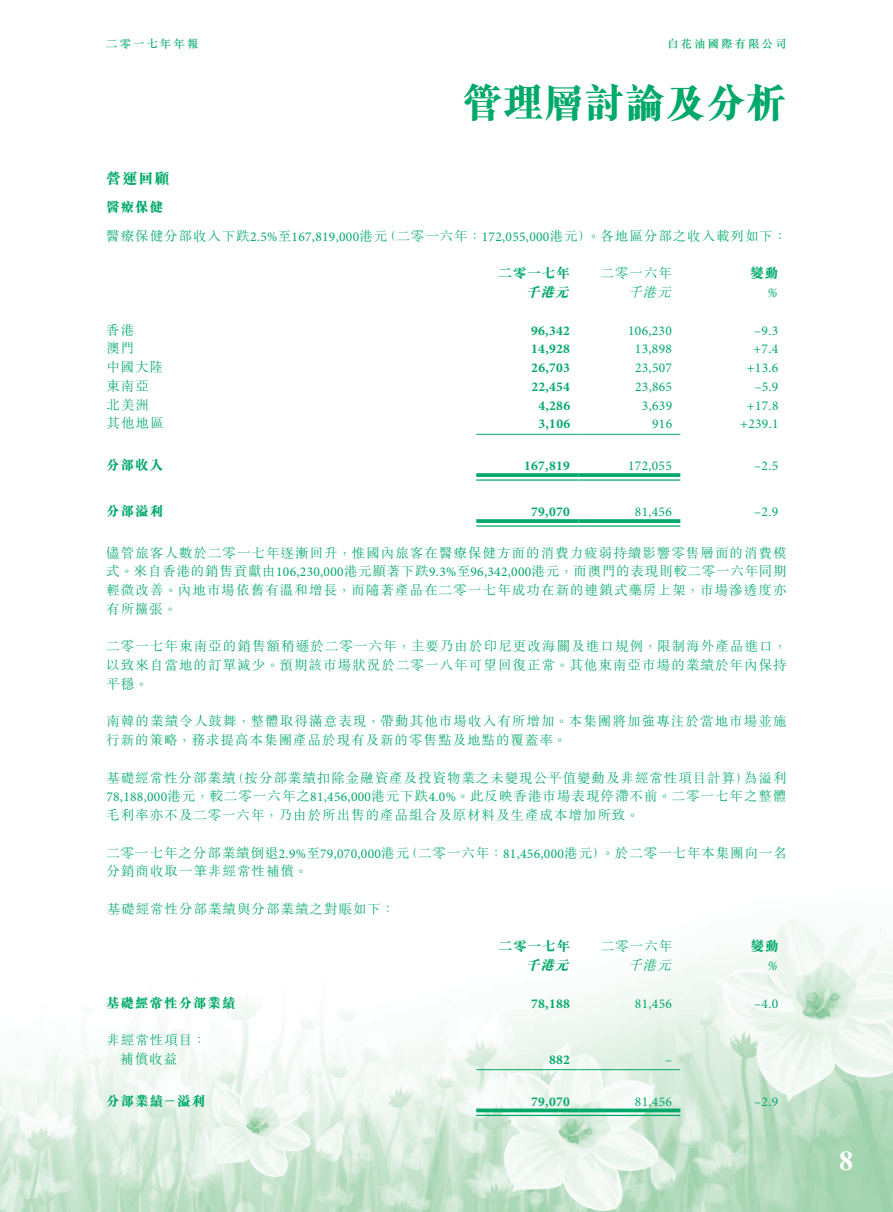
<style>
.page{position:relative;width:893px;height:1212px;background:#fff}
.page>*{position:absolute;margin:0;border:0;box-sizing:border-box;transform-origin:0 0}
.t1{font:800 40.5px "M Sung HK";color:#00a969}
.t2{font:700 27px "Times New Roman MT Std";color:#fff}
.t3{font:800 15px "M Sung HK";color:#00a969}
.t4{font:300 13.5px/18.8px "M Sung HK";letter-spacing:.075em;color:#00a969}
.t5{font:13.5px "Minion Pro";letter-spacing:.025em;color:#00a969}
.t6{font:700 13.5px "Minion Pro";letter-spacing:.02em;color:#00a969}
.t7{font:800 13.5px "M Sung HK";letter-spacing:.07em;color:#00a969}
.t8{font:italic 300 13.5px "M Sung HK";color:#00a969}
.t9{font:italic 800 13.5px "M Sung HK";color:#00a969}
.t10{font:italic 13.5px "Minion Pro";color:#00a969}
.t11{font:500 11.25px "M Sung HK";letter-spacing:.2em;color:#00a969}
.s1{font-family:"M Sung HK";font-weight:300}
.s2{font-family:"Minion Pro";font-weight:400}
</style>
<div class="page">
<img style="left:0;top:920px;width:893px;height:292px">
<hr style="left:476px;top:434px;width:102px;height:1px;background:#00a969">
<hr style="left:578px;top:434px;width:102px;height:1px;background:#00a969">
<svg style="left:476px;top:473px;width:102px;height:4px"></svg>
<hr style="left:476px;top:479px;width:102px;height:2px;background:#00a969">
<svg style="left:578px;top:473px;width:102px;height:4px"></svg>
<hr style="left:578px;top:479px;width:102px;height:2px;background:#00a969">
<svg style="left:476px;top:519px;width:102px;height:4px"></svg>
<hr style="left:476px;top:525px;width:102px;height:2px;background:#00a969">
<svg style="left:578px;top:519px;width:102px;height:4px"></svg>
<hr style="left:578px;top:525px;width:102px;height:2px;background:#00a969">
<hr style="left:476px;top:1069px;width:102px;height:1px;background:#00a969">
<hr style="left:578px;top:1069px;width:102px;height:1px;background:#00a969">
<svg style="left:476px;top:1108px;width:102px;height:4px"></svg>
<hr style="left:476px;top:1115px;width:102px;height:1px;background:#00a969">
<svg style="left:578px;top:1108px;width:102px;height:4px"></svg>
<hr style="left:578px;top:1115px;width:102px;height:1px;background:#00a969">
<p class="t11" style="left:106px;top:36px;width:94px">二零一七年年報</p>
<p class="t3" style="left:106px;top:167px;width:65px">營運回顧</p>
<p class="t7" style="left:106px;top:197px;width:58px">醫療保健</p>
<p class="t11" style="left:667px;top:36px;width:121px">白花油國際有限公司</p>
<h1 class="t1" style="left:463px;top:75px;width:325px">管理層討論及分析</h1>
<p class="t5" style="left:106px;top:228px;width:283px"><span class="s1">醫療保健分部收入下跌</span>2.5%<span class="s1">至</span>167,819,000<span class="s1">港元</span></p>
<p class="t4" style="left:383px;top:226px;width:406px">（二零一六年：<span class="s2">172,055,000</span>港元）。各地區分部之收入載列如下：</p>
<p class="t7" style="left:498px;top:264px;width:73px">二零一七年</p>
<p class="t4" style="left:600px;top:263px;width:73px">二零一六年</p>
<p class="t7" style="left:750px;top:264px;width:29px">變動</p>
<p class="t9" style="left:526px;top:283px;width:49px">千港元</p>
<p class="t8" style="left:628px;top:283px;width:49px">千港元</p>
<p class="t10" style="left:767px;top:284px;width:17px">%</p>
<p class="t4" style="left:106px;top:320px;width:29px">香港</p>
<p class="t6" style="left:531px;top:321px;width:40px">96,342</p>
<p class="t5" style="left:628px;top:321px;width:45px">106,230</p>
<p class="t5" style="left:754px;top:321px;width:25px">–9.3</p>
<p class="t4" style="left:106px;top:338px;width:29px">澳門</p>
<p class="t6" style="left:531px;top:340px;width:40px">14,928</p>
<p class="t5" style="left:635px;top:340px;width:39px">13,898</p>
<p class="t5" style="left:753px;top:340px;width:26px">+7.4</p>
<p class="t4" style="left:106px;top:357px;width:58px">中國大陸</p>
<p class="t6" style="left:531px;top:358px;width:40px">26,703</p>
<p class="t5" style="left:635px;top:359px;width:39px">23,507</p>
<p class="t5" style="left:747px;top:359px;width:33px">+13.6</p>
<p class="t4" style="left:107px;top:376px;width:44px">東南亞</p>
<p class="t6" style="left:531px;top:377px;width:40px">22,454</p>
<p class="t5" style="left:635px;top:378px;width:39px">23,865</p>
<p class="t5" style="left:754px;top:378px;width:25px">–5.9</p>
<p class="t4" style="left:107px;top:395px;width:44px">北美洲</p>
<p class="t6" style="left:538px;top:396px;width:33px">4,286</p>
<p class="t5" style="left:642px;top:396px;width:32px">3,639</p>
<p class="t5" style="left:747px;top:396px;width:33px">+17.8</p>
<p class="t4" style="left:107px;top:413px;width:58px">其他地區</p>
<p class="t6" style="left:539px;top:415px;width:33px">3,106</p>
<p class="t5" style="left:652px;top:415px;width:22px">916</p>
<p class="t5" style="left:740px;top:415px;width:40px">+239.1</p>
<p class="t7" style="left:106px;top:456px;width:58px">分部收入</p>
<p class="t6" style="left:524px;top:457px;width:47px">167,819</p>
<p class="t5" style="left:628px;top:457px;width:45px">172,055</p>
<p class="t5" style="left:754px;top:457px;width:25px">–2.5</p>
<p class="t7" style="left:106px;top:502px;width:58px">分部溢利</p>
<p class="t4" style="left:106px;top:542px;width:682px;text-align:justify">儘管旅客人數於二零一七年逐漸回升，惟國內旅客在醫療保健方面的消費力疲弱持續影響零售層面的消費模式。來自香港的銷售貢獻由<span class="s2">106,230,000</span>港元顯著下跌<span class="s2">9.3%</span>至<span class="s2">96,342,000</span>港元，而澳門的表現則較二零一六年同期輕微改善。內地市場依舊有溫和增長，而隨著產品在二零一七年成功在新的連鎖式藥房上架，市場滲透度亦有所擴張。</p>
<p class="t4" style="left:106px;top:636px;width:682px;text-align:justify">二零一七年東南亞的銷售額稍遜於二零一六年，主要乃由於印尼更改海關及進口規例，限制海外產品進口，以致來自當地的訂單減少。預期該市場狀況於二零一八年可望回復正常。其他東南亞市場的業績於年內保持平穩。</p>
<p class="t4" style="left:106px;top:711px;width:682px">南韓的業績令人鼓舞，整體取得滿意表現，帶動其他市場收入有所增加。本集團將加強專注於當地市場並施行新的策略，務求提高本集團產品於現有及新的零售點及地點的覆蓋率。</p>
<p class="t4" style="left:744px;top:767px;width:44px">為溢利</p>
<p class="t5" style="left:635px;top:503px;width:39px">81,456</p>
<p class="t6" style="left:531px;top:503px;width:40px">79,070</p>
<p class="t5" style="left:754px;top:503px;width:25px">–2.9</p>
<p class="t4" style="left:106px;top:767px;width:682px">基礎經常性分部業績<br><span class="s2">78,188,000</span>港元，較二零一六年之<span class="s2">81,456,000</span>港元下跌<span class="s2">4.0%</span>。此反映香港市場表現停滯不前。二零一七年之整體毛利率亦不及二零一六年，乃由於所出售的產品組合及原材料及生產成本增加所致。</p>
<p class="t4" style="left:404px;top:842px;width:384px">（二零一六年：<span class="s2">81,456,000</span>港元）。於二零一七年本集團向一名</p>
<p class="t4" style="left:231px;top:767px;width:520px">（按分部業績扣除金融資產及投資物業之未變現公平值變動及非經常性項目計算）</p>
<p class="t4" style="left:106px;top:842px;width:304px">二零一七年之分部業績倒退<span class="s2">2.9%</span>至<span class="s2">79,070,000</span>港元分銷商收取一筆非經常性補償。</p>
<p class="t4" style="left:107px;top:899px;width:290px">基礎經常性分部業績與分部業績之對賬如下：</p>
<p class="t7" style="left:499px;top:937px;width:73px">二零一七年</p>
<p class="t4" style="left:601px;top:936px;width:73px">二零一六年</p>
<p class="t7" style="left:751px;top:937px;width:29px">變動</p>
<p class="t9" style="left:526px;top:956px;width:49px">千港元</p>
<p class="t8" style="left:628px;top:955px;width:49px">千港元</p>
<p class="t10" style="left:767px;top:957px;width:17px">%</p>
<p class="t7" style="left:106px;top:993px;width:131px">基礎經常性分部業績</p>
<p class="t4" style="left:106px;top:1030px;width:101px">非經常性項目：</p>
<p class="t6" style="left:531px;top:994px;width:40px">78,188</p>
<p class="t5" style="left:635px;top:994px;width:39px">81,456</p>
<p class="t5" style="left:754px;top:994px;width:25px">–4.0</p>
<p class="t4" style="left:120px;top:1049px;width:58px">補償收益</p>
<p class="t6" style="left:549px;top:1050px;width:22px">882</p>
<p class="t5" style="left:665px;top:1050px;width:9px">–</p>
<p class="t7" style="left:106px;top:1091px;width:100px">分部業績－溢利</p>
<p class="t6" style="left:531px;top:1092px;width:40px">79,070</p>
<p class="t5" style="left:635px;top:1092px;width:39px">81,456</p>
<p class="t5" style="left:754px;top:1092px;width:25px">–2.9</p>
<h2 class="t2" style="left:839px;top:1143px;width:15px">8</h2>
</div>
